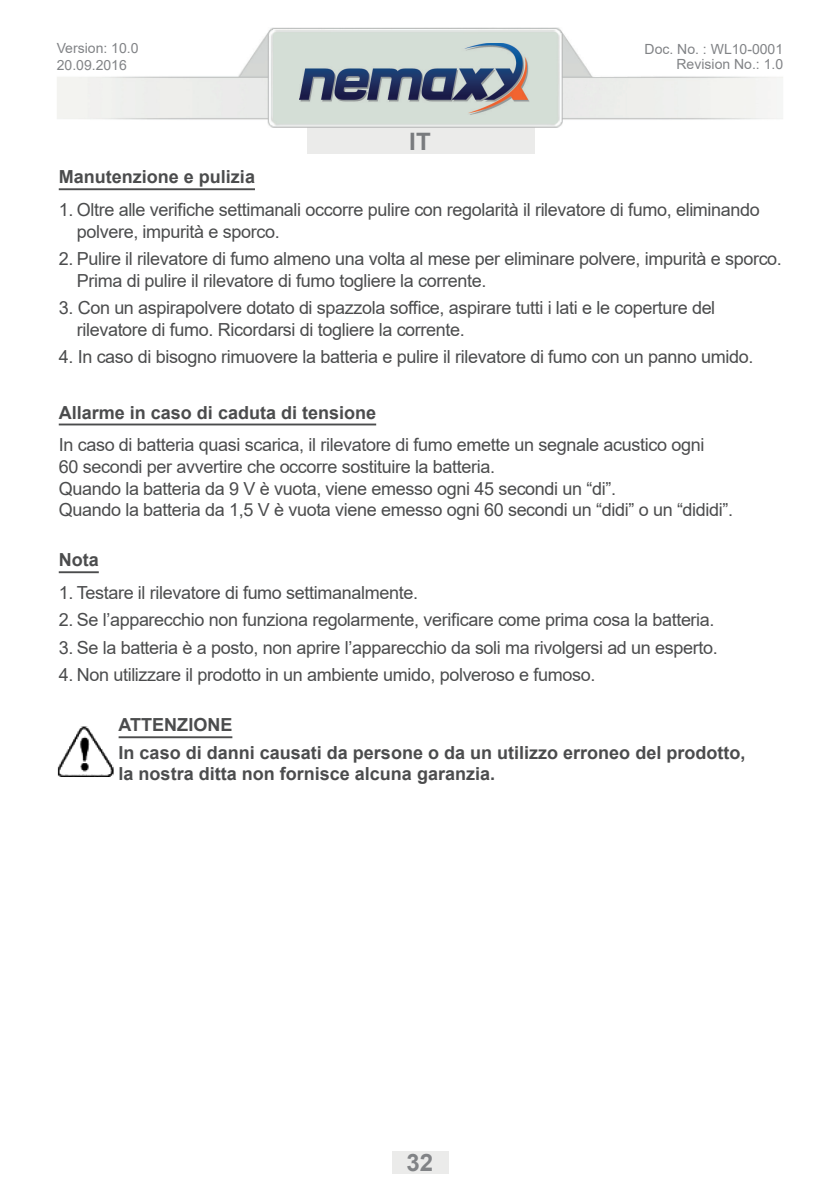
<style>
.page{position:relative;width:840px;height:1191px;background:#fff}
.page>*{position:absolute;margin:0;border:0;box-sizing:border-box;transform-origin:0 0}
.t1{font:700 24px "Arial";color:#818386}
.t2{font:700 24px "Arial";color:#797b7e}
.t3{font:18px/21.6px "Arial";letter-spacing:-.02em;color:#4b4c4d}
.t4{font:700 18px/27.2px "Arial";color:#4b4c4d}
.t5{font:14px/15px "Arial";color:#818386;text-align:right}
</style>
<div class="page">
<div style="left:307px;top:125px;width:227px;height:29px;background:#ebebea"></div>
<img style="left:57px;top:27px;width:725px;height:101px">
<img style="left:300px;top:43px;width:229px;height:71px">
<div style="left:391px;top:1151px;width:57px;height:23px;background:#ebebea"></div>
<hr style="left:59px;top:188px;width:196px;height:2px;background:#4b4c4d">
<hr style="left:59px;top:423px;width:317px;height:2px;background:#4b4c4d">
<hr style="left:59px;top:571px;width:40px;height:2px;background:#4b4c4d">
<img style="left:57px;top:726px;width:57px;height:51px">
<hr style="left:118px;top:736px;width:114px;height:2px;background:#4b4c4d">
<p class="t5" style="left:57px;top:39px;width:83px;line-height:16.8px;text-align:left">Version: 10.0<br>20.09.2016</p>
<h1 class="t2" style="left:409px;top:125px;width:23px">IT</h1>
<p class="t5" style="left:644px;top:42px;width:140px">Doc. No. : WL10-0001<br>Revision No.: 1.0</p>
<p class="t4" style="left:59px;top:163px;width:198px">Manutenzione e pulizia</p>
<p class="t3" style="left:77px;top:199px;width:684px;text-indent:-18px">1. Oltre alle verifiche settimanali occorre pulire con regolarità il rilevatore di fumo, eliminando polvere, impurità e sporco.</p>
<p class="t3" style="left:77px;top:248px;width:706px;text-indent:-18px">2. Pulire il rilevatore di fumo almeno una volta al mese per eliminare polvere, impurità e sporco.<br>Prima di pulire il rilevatore di fumo togliere la corrente.</p>
<p class="t3" style="left:77px;top:297px;width:639px;text-indent:-18px">3. Con un aspirapolvere dotato di spazzola soffice, aspirare tutti i lati e le coperture del rilevatore di fumo. Ricordarsi di togliere la corrente.</p>
<p class="t3" style="left:59px;top:345px;width:695px">4. In caso di bisogno rimuovere la batteria e pulire il rilevatore di fumo con un panno umido.</p>
<p class="t4" style="left:59px;top:399px;width:319px">Allarme in caso di caduta di tensione</p>
<p class="t3" style="left:59px;top:434px;width:675px">In caso di batteria quasi scarica, il rilevatore di fumo emette un segnale acustico ogni<br>60 secondi per avvertire che occorre sostituire la batteria.<br>Quando la batteria da 9 V è vuota, viene emesso ogni 45 secondi un “di”.<br>Quando la batteria da 1,5 V è vuota viene emesso ogni 60 secondi un “didi” o un “dididi”.</p>
<p class="t4" style="left:59px;top:546px;width:41px">Nota</p>
<p class="t3" style="left:59px;top:582px;width:360px">1. Testare il rilevatore di fumo settimanalmente.</p>
<p class="t3" style="left:59px;top:609px;width:657px">2. Se l’apparecchio non funziona regolarmente, verificare come prima cosa la batteria.</p>
<p class="t3" style="left:59px;top:636px;width:660px">3. Se la batteria è a posto, non aprire l’apparecchio da soli ma rivolgersi ad un esperto.</p>
<p class="t3" style="left:59px;top:664px;width:538px">4. Non utilizzare il prodotto in un ambiente umido, polveroso e fumoso.</p>
<p class="t4" style="left:118px;top:711px;width:628px">ATTENZIONE<br>In caso di danni causati da persone o da un utilizzo erroneo del prodotto,</p>
<p class="t4" style="left:118px;top:760px;width:378px">la nostra ditta non fornisce alcuna garanzia.</p>
<h1 class="t1" style="left:406px;top:1146px;width:28px">32</h1>
</div>
